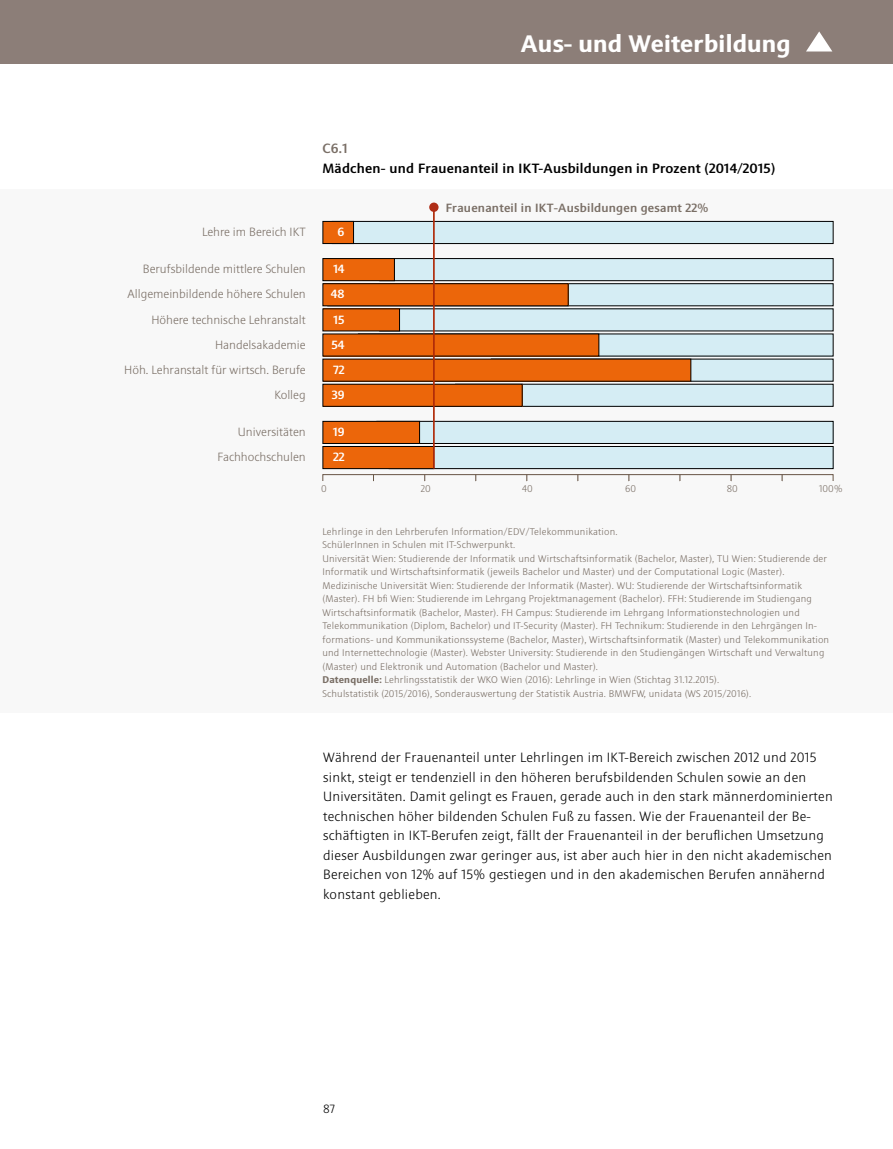
<style>
.page{position:relative;width:893px;height:1149px;background:#fff}
.page>*{position:absolute;margin:0;border:0;box-sizing:border-box;transform-origin:0 0}
.t1{font:700 24px "Sinova Pro";letter-spacing:.01em;color:#fff}
.t2{font:300 13.5px/19.5px "Sinova Pro";letter-spacing:.02em;color:#000}
.t3{font:500 13.5px "Sinova Pro";letter-spacing:.02em;color:#000}
.t4{font:500 13.5px "Sinova Pro";color:#7a6f66}
.t5{font:300 12px "Sinova Pro";color:#7a6f66}
.t6{font:500 12px "Sinova Pro";letter-spacing:.02em;color:#7a6f66}
.t7{font:500 12px/25px "Sinova Pro";color:#fff;text-align:justify}
.t8{font:300 12px "Sinova Pro";color:#000}
.t9{font:300 9.75px/13.5px "Sinova Pro";letter-spacing:.02em;color:#7a6f66}
.s1{font-weight:700}
</style>
<div class="page">
<div style="left:0;top:189px;width:893px;height:523px;background:#f8f8f8"></div>
<div style="left:332px;top:221px;width:501px;height:22px;background:#d5edf4"></div>
<div style="left:332px;top:221px;width:501px;height:23px;border:1px solid #000"></div>
<div style="left:380px;top:258px;width:453px;height:22px;background:#d5edf4"></div>
<div style="left:380px;top:258px;width:453px;height:23px;border:1px solid #000"></div>
<div style="left:328px;top:283px;width:505px;height:23px;background:#d5edf4"></div>
<div style="left:328px;top:283px;width:505px;height:23px;border:1px solid #000"></div>
<div style="left:380px;top:309px;width:453px;height:22px;background:#d5edf4"></div>
<div style="left:358px;top:334px;width:475px;height:22px;background:#d5edf4"></div>
<div style="left:491px;top:359px;width:342px;height:22px;background:#d5edf4"></div>
<div style="left:456px;top:384px;width:377px;height:22px;background:#d5edf4"></div>
<div style="left:377px;top:421px;width:456px;height:22px;background:#d5edf4"></div>
<div style="left:377px;top:421px;width:456px;height:22px;border:1px solid #000"></div>
<div style="left:389px;top:446px;width:444px;height:22px;background:#d5edf4"></div>
<div style="left:389px;top:446px;width:444px;height:22px;border:1px solid #000"></div>
<div style="left:323px;top:221px;width:31px;height:22px;background:#ec660a"></div>
<div style="left:323px;top:221px;width:31px;height:23px;border:1px solid #000"></div>
<div style="left:323px;top:258px;width:71px;height:22px;background:#ec660a"></div>
<div style="left:323px;top:258px;width:72px;height:23px;border:1px solid #000"></div>
<div style="left:323px;top:283px;width:245px;height:23px;background:#ec660a"></div>
<div style="left:323px;top:283px;width:245px;height:23px;border:1px solid #000"></div>
<div style="left:323px;top:309px;width:77px;height:22px;background:#ec660a"></div>
<div style="left:323px;top:334px;width:276px;height:22px;background:#ec660a"></div>
<div style="left:323px;top:333px;width:276px;height:23px;border:1px solid #000"></div>
<div style="left:323px;top:359px;width:368px;height:22px;background:#ec660a"></div>
<div style="left:323px;top:384px;width:199px;height:22px;background:#ec660a"></div>
<div style="left:323px;top:421px;width:97px;height:22px;background:#ec660a"></div>
<div style="left:323px;top:421px;width:97px;height:22px;border:1px solid #000"></div>
<div style="left:323px;top:446px;width:111px;height:22px;background:#ec660a"></div>
<div style="left:323px;top:446px;width:111px;height:22px;border:1px solid #000"></div>
<div style="left:323px;top:474px;width:510px;height:7px;border:1px solid #685546"></div>
<hr style="left:433px;top:207px;width:2px;height:261px;background:#af2a08">
<div style="left:429px;top:202px;width:10px;height:10px;background:#af2d17;border-radius:50%"></div>
<div style="left:0;top:0;width:893px;height:64px;background:#8c7e78"></div>
<svg style="left:806px;top:31px;width:26px;height:20px"></svg>
<h1 class="t1" style="left:521px;top:29px;width:271px">Aus- und Weiterbildung</h1>
<h2 class="t4" style="left:322px;top:141px;width:27px">C6.1</h2>
<h2 class="t3" style="left:322px;top:160px;width:454px">Mädchen- und Frauenanteil in IKT-Ausbildungen in Prozent (2014/2015)</h2>
<p class="t6" style="left:446px;top:201px;width:264px">Frauenanteil in IKT-Ausbildungen gesamt 22%</p>
<p class="t5" style="left:202px;top:225px;width:105px">Lehre im Bereich IKT</p>
<p class="t7" style="left:338px;top:219px;width:8px">6</p>
<p class="t7" style="left:331px;top:256px;width:15px">14<br>48<br>15<br>54<br>72<br>39</p>
<p class="t7" style="left:333px;top:419px;width:13px">19<br>22</p>
<p class="t9" style="left:321px;top:482px;width:7px">0</p>
<p class="t9" style="left:421px;top:482px;width:11px">20</p>
<p class="t9" style="left:522px;top:482px;width:12px">40</p>
<p class="t9" style="left:625px;top:482px;width:12px">60</p>
<p class="t9" style="left:727px;top:482px;width:13px">80</p>
<p class="t9" style="left:819px;top:482px;width:25px">100%</p>
<p class="t5" style="left:143px;top:262px;width:164px">Berufsbildende mittlere Schulen</p>
<p class="t5" style="left:128px;top:287px;width:180px">Allgemeinbildende höhere Schulen</p>
<p class="t5" style="left:151px;top:312px;width:156px">Höhere technische Lehranstalt</p>
<p class="t5" style="left:215px;top:337px;width:92px">Handelsakademie</p>
<p class="t5" style="left:124px;top:362px;width:183px">Höh. Lehranstalt für wirtsch. Berufe</p>
<p class="t5" style="left:274px;top:388px;width:33px">Kolleg</p>
<p class="t5" style="left:238px;top:425px;width:69px">Universitäten</p>
<p class="t5" style="left:217px;top:450px;width:90px">Fachhochschulen</p>
<p class="t9" style="left:322px;top:524px;width:508px">Lehrlinge in den Lehrberufen Information/EDV/Telekommunikation.<br>SchülerInnen in Schulen mit IT-Schwerpunkt.<br>Universität Wien: Studierende der Informatik und Wirtschaftsinformatik (Bachelor, Master), TU Wien: Studierende der Informatik und Wirtschaftsinformatik (jeweils Bachelor und Master) und der Computational Logic (Master).<br>Medizinische Universität Wien: Studierende der Informatik (Master). WU: Studierende der Wirtschaftsinformatik (Master). FH bfi Wien: Studierende im Lehrgang Projektmanagement (Bachelor). FFH: Studierende im Studiengang Wirtschaftsinformatik (Bachelor, Master). FH Campus: Studierende im Lehrgang Informationstechnologien und Telekommunikation (Diplom, Bachelor) und IT-Security (Master). FH Technikum: Studierende in den Lehrgängen In&shy;formations- und Kommunikationssysteme (Bachelor, Master), Wirtschaftsinformatik (Master) und Telekommunikation und Internettechnologie (Master). Webster University: Studierende in den Studiengängen Wirtschaft und Verwaltung (Master) und Elektronik und Automation (Bachelor und Master).<br><span class="s1">Datenquelle:</span> Lehrlingsstatistik der WKO Wien (2016): Lehrlinge in Wien (Stichtag 31.12.2015).<br>Schulstatistik (2015/2016), Sonderauswertung der Statistik Austria. BMWFW, unidata (WS 2015/2016).</p>
<p class="t2" style="left:323px;top:747px;width:511px">Während der Frauenanteil unter Lehrlingen im IKT-Bereich zwischen 2012 und 2015 sinkt, steigt er tendenziell in den höheren berufsbildenden Schulen sowie an den Universitäten. Damit gelingt es Frauen, gerade auch in den stark männerdominierten technischen höher bildenden Schulen Fuß zu fassen. Wie der Frauenanteil der Be&shy;schäftigten in IKT-Berufen zeigt, fällt der Frauenanteil in der beruflichen Umsetzung dieser Ausbildungen zwar geringer aus, ist aber auch hier in den nicht akademischen Bereichen von 12% auf 15% gestiegen und in den akademischen Berufen annähernd konstant geblieben.</p>
<p class="t8" style="left:323px;top:1101px;width:13px">87</p>
</div>
